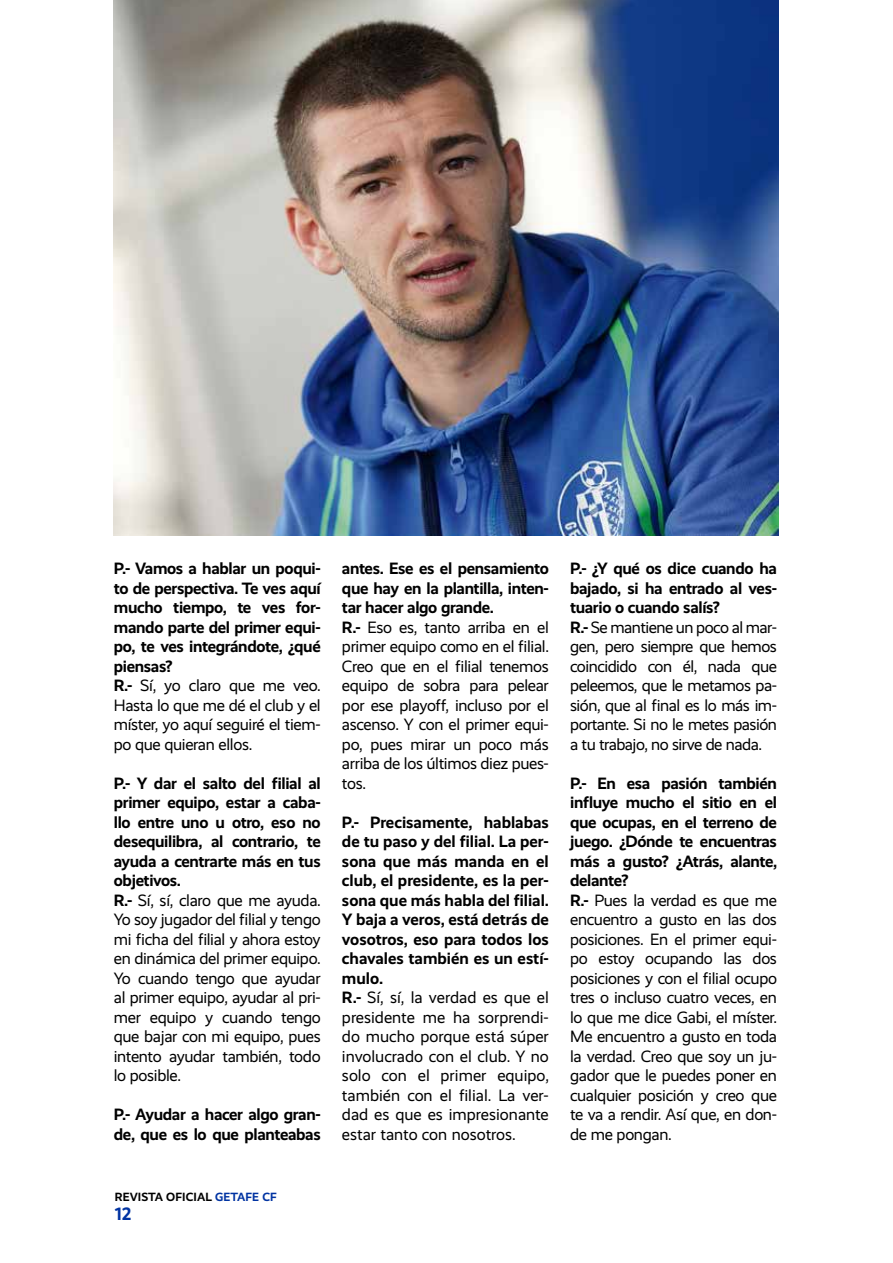
<style>
.page{position:relative;width:893px;height:1263px;background:#fff}
.page>*{position:absolute;margin:0;border:0;box-sizing:border-box;transform-origin:0 0}
.t1{font:700 18px "Realist";color:#0033a2}
.t2{font:16.5px/19.5px "Realist";letter-spacing:-.02em;color:#000}
.t3{font:700 16.5px/19.5px "Realist";letter-spacing:-.015em;color:#000}
.t4{font:700 12px "Realist";letter-spacing:.01em;color:#000}
.s1{font-weight:400}
.s2{font-weight:700}
.s3{color:#0033a2}
</style>
<div class="page">
<img style="left:114px;top:0;width:664px;height:536px">
<p class="t3" style="left:114px;top:559px;width:209px">P.- Vamos a hablar un poqui&shy;to de perspectiva. Te ves aquí mucho tiempo, te ves for&shy;mando parte del primer equi&shy;po, te ves integrándote, ¿qué piensas?<br>R.- <span class="s1">Sí, yo claro que me veo.<br>Hasta lo que me dé el club y el míster, yo aquí seguiré el tiem&shy;po que quieran ellos.</span></p>
<p class="t2" style="left:114px;top:773px;width:209px"><span class="s2">P.- Y dar el salto del filial al primer equipo, estar a caba&shy;llo entre uno u otro, eso no desequilibra, al contrario, te ayuda a centrarte más en tus objetivos.<br>R.-</span> Sí, sí, claro que me ayuda.<br>Yo soy jugador del filial y tengo mi ficha del filial y ahora estoy en dinámica del primer equipo.<br>Yo cuando tengo que ayudar al primer equipo, ayudar al pri&shy;mer equipo y cuando tengo que bajar con mi equipo, pues intento ayudar también, todo lo posible.</p>
<p class="t3" style="left:114px;top:1105px;width:208px">P.- Ayudar a hacer algo gran&shy;de, que es lo que planteabas</p>
<p class="t4" style="left:115px;top:1190px;width:163px">REVISTA OFICIAL <span class="s3">GETAFE CF</span></p>
<p class="t1" style="left:115px;top:1204px;width:18px">12</p>
<p class="t2" style="left:342px;top:559px;width:208px"><span class="s2">antes. Ese es el pensamiento que hay en la plantilla, inten&shy;tar hacer algo grande.<br>R.-</span> Eso es, tanto arriba en el primer equipo como en el filial.<br>Creo que en el filial tenemos equipo de sobra para pelear por ese playoff, incluso por el ascenso. Y con el primer equi&shy;po, pues mirar un poco más arriba de los últimos diez pues&shy;tos.</p>
<p class="t3" style="left:342px;top:812px;width:209px">P.- Precisamente, hablabas de tu paso y del filial. La per&shy;sona que más manda en el club, el presidente, es la per&shy;sona que más habla del filial.<br>Y baja a veros, está detrás de vosotros, eso para todos los chavales también es un estí&shy;mulo.<br>R.- <span class="s1">Sí, sí, la verdad es que el presidente me ha sorprendi&shy;do mucho porque está súper involucrado con el club. Y no solo con el primer equipo, también con el filial. La ver&shy;dad es que es impresionante estar tanto con nosotros.</span></p>
<p class="t2" style="left:570px;top:559px;width:208px"><span class="s2">P.- ¿Y qué os dice cuando ha bajado, si ha entrado al ves&shy;tuario o cuando salís?<br>R.-</span> Se mantiene un poco al mar&shy;gen, pero siempre que hemos coincidido con él, nada que peleemos, que le metamos pa&shy;sión, que al final es lo más im&shy;portante. Si no le metes pasión a tu trabajo, no sirve de nada.</p>
<p class="t2" style="left:570px;top:773px;width:209px"><span class="s2">P.- En esa pasión también influye mucho el sitio en el que ocupas, en el terreno de juego. ¿Dónde te encuentras más a gusto? ¿Atrás, alante, delante?<br>R.-</span> Pues la verdad es que me encuentro a gusto en las dos posiciones. En el primer equi&shy;po estoy ocupando las dos posiciones y con el filial ocupo tres o incluso cuatro veces, en lo que me dice Gabi, el míster.<br>Me encuentro a gusto en toda la verdad. Creo que soy un ju&shy;gador que le puedes poner en cualquier posición y creo que te va a rendir. Así que, en don&shy;de me pongan.</p>
</div>
